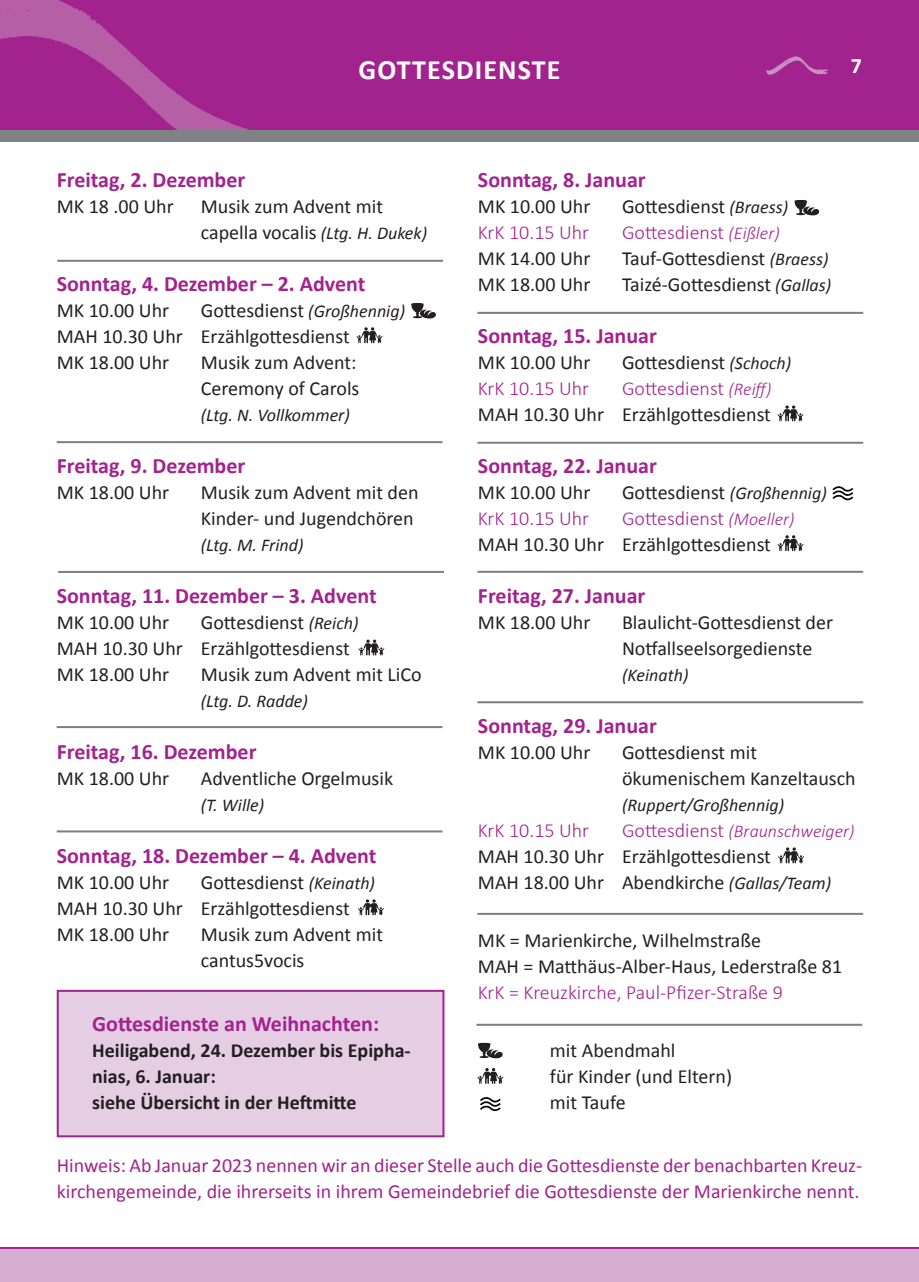
<style>
.page{position:relative;width:919px;height:1282px;background:#fff}
.page>*{position:absolute;margin:0;border:0;box-sizing:border-box;transform-origin:0 0}
.t1{font:700 28px "Calibri";letter-spacing:.04em;color:#fefcfd}
.t2{font:700 22px "Calibri";color:#a2238e}
.t3{font:700 22px "Calibri";color:#fff}
.t4{font:20px/26px "Calibri";color:#231f20}
.t5{font:20px/26px "Calibri";color:#a2238e}
.t6{font:300 20px "Calibri";color:#a2238e}
.t7{font:700 20px/26px "Calibri";color:#231f20}
.t8{font:italic 18px "Calibri";color:#231f20}
.t9{font:italic 300 18px "Calibri";color:#a2238e}
.s1{font-style:italic;font-size:18px}
.s2{font-weight:300;color:#a2238e}
.s3{font-weight:300;font-style:italic;font-size:18px;color:#a2238e}
.s4{font-style:normal;font-size:20px}
</style>
<div class="page">
<div style="left:0;top:0;width:918px;height:130px;background:#a2238e"></div>
<div style="left:0;top:1247px;width:918px;height:34px;background:#d4add0"></div>
<img style="left:0;top:0;width:250px;height:130px">
<hr style="left:0;top:1246px;width:918px;height:2px;background:#a2238e">
<div style="left:0;top:130px;width:918px;height:12px;background:#808285"></div>
<img style="left:766px;top:56px;width:62px;height:19px">
<hr style="left:57px;top:260px;width:386px;height:2px;background:#7c7f7f">
<hr style="left:58px;top:571px;width:386px;height:2px;background:#7c7f7f">
<hr style="left:57px;top:726px;width:385px;height:2px;background:#7c7f7f">
<hr style="left:57px;top:830px;width:385px;height:2px;background:#7c7f7f">
<hr style="left:57px;top:441px;width:385px;height:2px;background:#7c7f7f">
<svg style="left:358px;top:639px;width:26px;height:16px"></svg>
<svg style="left:356px;top:327px;width:26px;height:16px"></svg>
<svg style="left:358px;top:899px;width:26px;height:16px"></svg>
<svg style="left:411px;top:303px;width:25px;height:16px"></svg>
<div style="left:58px;top:990px;width:385px;height:146px;background:#e5cee3"></div>
<div style="left:57px;top:989px;width:387px;height:148px;border:2px solid #a2238e"></div>
<svg style="left:794px;top:200px;width:26px;height:16px"></svg>
<hr style="left:477px;top:312px;width:386px;height:2px;background:#7c7f7f">
<svg style="left:777px;top:405px;width:26px;height:16px"></svg>
<svg style="left:832px;top:486px;width:21px;height:14px"></svg>
<hr style="left:477px;top:442px;width:386px;height:2px;background:#7c7f7f">
<hr style="left:477px;top:570px;width:386px;height:2px;background:#7c7f7f">
<svg style="left:777px;top:535px;width:26px;height:16px"></svg>
<hr style="left:477px;top:701px;width:386px;height:2px;background:#7c7f7f">
<hr style="left:477px;top:912px;width:386px;height:2px;background:#7c7f7f">
<svg style="left:778px;top:847px;width:26px;height:16px"></svg>
<svg style="left:477px;top:1068px;width:26px;height:15px"></svg>
<svg style="left:480px;top:1097px;width:20px;height:14px"></svg>
<svg style="left:478px;top:1042px;width:25px;height:16px"></svg>
<hr style="left:476px;top:1023px;width:386px;height:2px;background:#7c7f7f">
<h1 class="t1" style="left:358px;top:50px;width:203px">GOTTESDIENSTE</h1>
<p class="t3" style="left:850px;top:50px;width:13px">7</p>
<p class="t2" style="left:57px;top:164px;width:190px">Freitag, 2. Dezember</p>
<p class="t4" style="left:57px;top:192px;width:118px">MK 18 .00 Uhr</p>
<p class="t4" style="left:201px;top:192px;width:228px">Musik zum Advent mit capella vocalis <span class="s1">(Ltg. H. Dukek)</span></p>
<p class="t2" style="left:57px;top:268px;width:310px">Sonntag, 4. Dezember – 2. Advent</p>
<p class="t4" style="left:57px;top:296px;width:114px">MK 10.00 Uhr</p>
<p class="t4" style="left:57px;top:296px;width:350px;text-indent:144px">Gottesdienst <span class="s1">(Großhennig)<br></span>MAH 10.30 Uhr Erzählgottesdienst<br>MK 18.00 Uhr</p>
<p class="t4" style="left:201px;top:348px;width:160px">Musik zum Advent:<br>Ceremony of Carols</p>
<p class="t8" style="left:201px;top:403px;width:151px">(Ltg. N. Vollkommer)</p>
<p class="t2" style="left:57px;top:450px;width:190px">Freitag, 9. Dezember</p>
<p class="t4" style="left:57px;top:478px;width:114px">MK 18.00 Uhr</p>
<p class="t4" style="left:201px;top:478px;width:219px">Musik zum Advent mit den<br>Kinder- und Jugendchören</p>
<p class="t8" style="left:201px;top:533px;width:104px">(Ltg. M. Frind)</p>
<p class="t2" style="left:57px;top:580px;width:321px">Sonntag, 11. Dezember – 3. Advent</p>
<p class="t4" style="left:57px;top:608px;width:114px">MK 10.00 Uhr</p>
<p class="t4" style="left:57px;top:608px;width:303px;text-indent:144px">Gottesdienst <span class="s1">(Reich)<br></span>MAH 10.30 Uhr Erzählgottesdienst<br>MK 18.00 Uhr</p>
<p class="t4" style="left:201px;top:660px;width:222px">Musik zum Advent mit LiCo</p>
<p class="t8" style="left:201px;top:689px;width:109px">(Ltg. D. Radde)</p>
<p class="t2" style="left:57px;top:736px;width:201px">Freitag, 16. Dezember</p>
<p class="t4" style="left:57px;top:764px;width:114px">MK 18.00 Uhr</p>
<p class="t4" style="left:201px;top:764px;width:194px">Adventliche Orgelmusik</p>
<p class="t8" style="left:201px;top:793px;width:65px">(T. Wille)</p>
<p class="t2" style="left:57px;top:840px;width:321px">Sonntag, 18. Dezember – 4. Advent</p>
<p class="t4" style="left:57px;top:868px;width:114px">MK 10.00 Uhr</p>
<p class="t4" style="left:57px;top:868px;width:320px;text-indent:144px">Gottesdienst <span class="s1">(Keinath)<br></span>MAH 10.30 Uhr Erzählgottesdienst<br>MK 18.00 Uhr</p>
<p class="t4" style="left:201px;top:920px;width:184px">Musik zum Advent mit cantus5vocis</p>
<p class="t2" style="left:92px;top:1008px;width:288px">Gottesdienste an Weihnachten:</p>
<p class="t7" style="left:92px;top:1036px;width:320px">Heiligabend, 24. Dezember bis Epipha&shy;nias, 6. Januar:<br>siehe Übersicht in der Heftmitte</p>
<p class="t2" style="left:478px;top:164px;width:169px">Sonntag, 8. Januar</p>
<p class="t4" style="left:478px;top:192px;width:114px">MK 10.00 Uhr</p>
<p class="t4" style="left:622px;top:192px;width:168px">Gottesdienst <span class="s1">(Braess)</span></p>
<p class="t6" style="left:478px;top:220px;width:113px">KrK 10.15 Uhr</p>
<p class="t6" style="left:622px;top:220px;width:159px">Gottesdienst <span class="s1">(Eißler)</span></p>
<p class="t4" style="left:478px;top:244px;width:114px">MK 14.00 Uhr</p>
<p class="t4" style="left:622px;top:244px;width:208px">Tauf-Gottesdienst <span class="s1">(Braess)</span></p>
<p class="t4" style="left:478px;top:270px;width:114px">MK 18.00 Uhr</p>
<p class="t4" style="left:622px;top:270px;width:211px">Taizé-Gottesdienst <span class="s1">(Gallas)</span></p>
<p class="t2" style="left:478px;top:320px;width:180px">Sonntag, 15. Januar</p>
<p class="t4" style="left:478px;top:348px;width:114px">MK 10.00 Uhr</p>
<p class="t4" style="left:622px;top:348px;width:171px">Gottesdienst <span class="s1">(Schoch)</span></p>
<p class="t6" style="left:478px;top:376px;width:113px">KrK 10.15 Uhr</p>
<p class="t4" style="left:478px;top:374px;width:295px;text-align:right"><span class="s2">Gottesdienst</span> <span class="s3">(Reiff)<br></span>MAH 10.30 Uhr Erzählgottesdienst</p>
<p class="t2" style="left:478px;top:450px;width:180px">Sonntag, 22. Januar</p>
<p class="t4" style="left:478px;top:478px;width:114px">MK 10.00 Uhr</p>
<p class="t4" style="left:622px;top:478px;width:206px">Gottesdienst <span class="s1">(Großhennig)</span></p>
<p class="t6" style="left:478px;top:506px;width:113px">KrK 10.15 Uhr</p>
<p class="t4" style="left:478px;top:504px;width:318px;text-indent:144px"><span class="s2">Gottesdienst</span> <span class="s3">(Moeller)<br></span>MAH 10.30 Uhr Erzählgottesdienst</p>
<p class="t2" style="left:478px;top:580px;width:169px">Freitag, 27. Januar</p>
<p class="t4" style="left:478px;top:608px;width:114px">MK 18.00 Uhr</p>
<p class="t4" style="left:622px;top:608px;width:212px">Blaulicht-Gottesdienst der<br>Notfallseelsorgedienste</p>
<p class="t8" style="left:622px;top:663px;width:68px">(Keinath)</p>
<p class="t2" style="left:478px;top:710px;width:180px">Sonntag, 29. Januar</p>
<p class="t4" style="left:478px;top:738px;width:114px">MK 10.00 Uhr</p>
<p class="t4" style="left:622px;top:738px;width:235px">Gottesdienst mit ökumenischem Kanzeltausch</p>
<p class="t8" style="left:622px;top:793px;width:164px">(Ruppert/Großhennig)</p>
<p class="t6" style="left:478px;top:818px;width:113px">KrK 10.15 Uhr</p>
<p class="t9" style="left:622px;top:819px;width:234px"><span class="s4">Gottesdienst</span> (Braunschweiger)</p>
<p class="t4" style="left:478px;top:842px;width:355px">MAH 10.30 Uhr Erzählgottesdienst<br>MAH 18.00 Uhr Abendkirche <span class="s1">(Gallas/Team)</span></p>
<p class="t4" style="left:478px;top:926px;width:366px">MK = Marienkirche, Wilhelmstraße<br>MAH = Matthäus-Alber-Haus, Lederstraße 81</p>
<p class="t6" style="left:478px;top:980px;width:306px">KrK = Kreuzkirche, Paul-Pfizer-Straße 9</p>
<p class="t4" style="left:550px;top:1036px;width:183px">mit Abendmahl<br>für Kinder (und Eltern) mit Taufe</p>
<p class="t5" style="left:57px;top:1151px;width:807px">Hinweis: Ab Januar 2023 nennen wir an dieser Stelle auch die Gottesdienste der benachbarten Kreuz&shy;kirchengemeinde, die ihrerseits in ihrem Gemeindebrief die Gottesdienste der Marienkirche nennt.</p>
</div>
